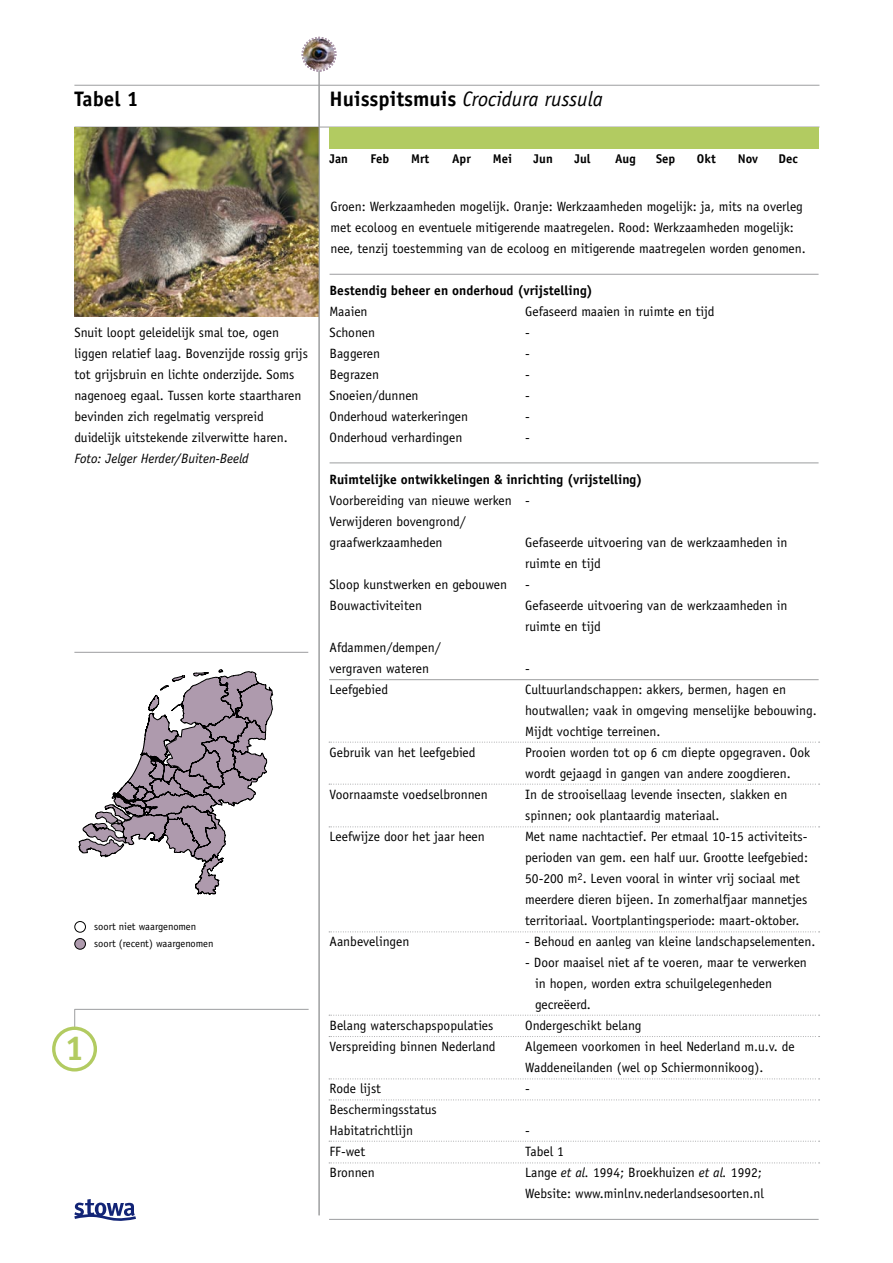
<style>
.page{position:relative;width:893px;height:1263px;background:#fff}
.page>*{position:absolute;margin:0;border:0;box-sizing:border-box;transform-origin:0 0}
.t1{font:700 34.8px "Officina Sans";color:#b2cb61}
.t2{font:italic 21px "Officina Sans";color:#000}
.t3{font:700 21px "Officina Sans";color:#000}
.t4{font:13.5px/21px "Officina Sans";color:#000}
.t5{font:700 13.5px "Officina Sans";color:#000}
.t6{font:italic 13.5px "Officina Sans";color:#000}
.t7{font:700 12.6px "Officina Sans";color:#000}
.t8{font:10.5px/17px "Officina Sans";color:#000}
.s1{font-weight:700;font-style:normal}
.s2{font-style:italic}
</style>
<div class="page">
<svg style="left:74px;top:1009px;width:1px;height:17px"></svg>
<hr style="left:75px;top:1009px;width:234px;height:1px;background:#9c9d9f">
<hr style="left:74px;top:127px;width:745px;height:1px;background:#9c9d9f">
<hr style="left:74px;top:652px;width:234px;height:1px;background:#9c9d9f">
<hr style="left:74px;top:85px;width:745px;height:1px;background:#9c9d9f">
<img style="left:74px;top:127px;width:245px;height:189px">
<hr style="left:319px;top:70px;width:1px;height:1145px;background:#9c9d9f">
<div style="left:330px;top:127px;width:489px;height:21px;background:#b2cb61"></div>
<hr style="left:330px;top:274px;width:489px;height:1px;background:#9c9d9f">
<div style="left:302px;top:37px;width:34px;height:35px;border:2px dashed #ae9aad;border-radius:50%"></div>
<img style="left:303px;top:39px;width:31px;height:31px;border-radius:50%">
<svg style="left:74px;top:1199px;width:62px;height:22px"></svg>
<hr style="left:330px;top:463px;width:489px;height:1px;background:#9c9d9f">
<hr style="left:329px;top:679px;width:490px;height:1px;background:#9c9d9f">
<svg style="left:329px;top:742px;width:491px;height:1px"></svg>
<svg style="left:329px;top:1162px;width:491px;height:1px"></svg>
<div style="left:52px;top:1026px;width:45px;height:45px;border:3px solid #b2cb61;border-radius:50%"></div>
<svg style="left:329px;top:1099px;width:491px;height:1px"></svg>
<svg style="left:329px;top:1078px;width:491px;height:1px"></svg>
<svg style="left:329px;top:1036px;width:491px;height:1px"></svg>
<svg style="left:329px;top:1015px;width:491px;height:1px"></svg>
<svg style="left:329px;top:931px;width:491px;height:1px"></svg>
<svg style="left:329px;top:826px;width:491px;height:1px"></svg>
<svg style="left:329px;top:784px;width:491px;height:1px"></svg>
<svg style="left:329px;top:1141px;width:491px;height:1px"></svg>
<div style="left:74px;top:921px;width:12px;height:11px;border:1px solid #000;border-radius:50%"></div>
<div style="left:75px;top:938px;width:10px;height:11px;background:#ae9aad;border-radius:50%"></div>
<div style="left:74px;top:938px;width:12px;height:11px;border:1px solid #000;border-radius:50%"></div>
<svg style="left:79px;top:669px;width:194px;height:225px"></svg>
<hr style="left:329px;top:1219px;width:490px;height:1px;background:#9c9d9f">
<h2 class="t3" style="left:74px;top:86px;width:66px">Tabel 1</h2>
<p class="t4" style="left:74px;top:322px;width:235px">Snuit loopt geleidelijk smal toe, ogen liggen relatief laag. Bovenzijde rossig grijs tot grijsbruin en lichte onderzijde. Soms nagenoeg egaal. Tussen korte staartharen bevinden zich regelmatig verspreid duidelijk uitstekende zilverwitte haren.</p>
<p class="t6" style="left:74px;top:451px;width:176px">Foto: Jelger Herder/Buiten-Beeld</p>
<p class="t8" style="left:94px;top:918px;width:121px">soort niet waargenomen soort (recent) waargenomen</p>
<h1 class="t1" style="left:65px;top:1027px;width:21px">1</h1>
<h2 class="t2" style="left:330px;top:87px;width:275px"><span class="s1">Huisspitsmuis</span> Crocidura russula</h2>
<p class="t7" style="left:330px;top:151px;width:20px">Jan</p>
<p class="t7" style="left:370px;top:151px;width:20px">Feb</p>
<p class="t7" style="left:411px;top:151px;width:20px">Mrt</p>
<p class="t7" style="left:452px;top:151px;width:20px">Apr</p>
<p class="t7" style="left:493px;top:151px;width:21px">Mei</p>
<p class="t7" style="left:534px;top:151px;width:21px">Jun</p>
<p class="t7" style="left:574px;top:151px;width:18px">Jul</p>
<p class="t7" style="left:615px;top:151px;width:22px">Aug</p>
<p class="t7" style="left:656px;top:151px;width:21px">Sep</p>
<p class="t7" style="left:697px;top:151px;width:20px">Okt</p>
<p class="t7" style="left:738px;top:151px;width:22px">Nov</p>
<p class="t7" style="left:778px;top:151px;width:21px">Dec</p>
<p class="t4" style="left:331px;top:196px;width:477px">Groen: Werkzaamheden mogelijk. Oranje: Werkzaamheden mogelijk: ja, mits na overleg met ecoloog en eventuele mitigerende maatregelen. Rood: Werkzaamheden mogelijk: nee, tenzij toestemming van de ecoloog en mitigerende maatregelen worden genomen.</p>
<p class="t5" style="left:330px;top:282px;width:265px">Bestendig beheer en onderhoud (vrijstelling)</p>
<p class="t4" style="left:330px;top:301px;width:40px">Maaien</p>
<p class="t4" style="left:525px;top:301px;width:191px">Gefaseerd maaien in ruimte en tijd</p>
<p class="t4" style="left:330px;top:322px;width:47px">Schonen</p>
<p class="t4" style="left:525px;top:322px;width:6px">-</p>
<p class="t4" style="left:330px;top:343px;width:52px">Baggeren</p>
<p class="t4" style="left:525px;top:343px;width:6px">-</p>
<p class="t4" style="left:330px;top:364px;width:51px">Begrazen</p>
<p class="t4" style="left:525px;top:364px;width:6px">-</p>
<p class="t4" style="left:330px;top:385px;width:91px">Snoeien/dunnen</p>
<p class="t4" style="left:525px;top:385px;width:6px">-</p>
<p class="t4" style="left:330px;top:406px;width:140px">Onderhoud waterkeringen</p>
<p class="t4" style="left:525px;top:406px;width:6px">-</p>
<p class="t4" style="left:330px;top:427px;width:134px">Onderhoud verhardingen</p>
<p class="t4" style="left:525px;top:427px;width:6px">-</p>
<p class="t5" style="left:330px;top:471px;width:314px">Ruimtelijke ontwikkelingen &amp; inrichting (vrijstelling)</p>
<p class="t4" style="left:330px;top:490px;width:202px">Voorbereiding van nieuwe werken -<br>Verwijderen bovengrond/ graafwerkzaamheden</p>
<p class="t4" style="left:525px;top:532px;width:264px">Gefaseerde uitvoering van de werkzaamheden in ruimte en tijd</p>
<p class="t4" style="left:330px;top:574px;width:179px">Sloop kunstwerken en gebouwen</p>
<p class="t4" style="left:525px;top:574px;width:6px">-</p>
<p class="t4" style="left:330px;top:595px;width:94px">Bouwactiviteiten</p>
<p class="t4" style="left:525px;top:595px;width:264px">Gefaseerde uitvoering van de werkzaamheden in ruimte en tijd</p>
<p class="t4" style="left:330px;top:637px;width:113px">Afdammen/dempen/ vergraven wateren</p>
<p class="t4" style="left:525px;top:658px;width:6px">-</p>
<p class="t4" style="left:330px;top:679px;width:60px">Leefgebied</p>
<p class="t4" style="left:525px;top:679px;width:293px">Cultuurlandschappen: akkers, bermen, hagen en houtwallen; vaak in omgeving menselijke bebouwing.<br>Mijdt vochtige terreinen.</p>
<p class="t4" style="left:330px;top:742px;width:148px">Gebruik van het leefgebied</p>
<p class="t4" style="left:525px;top:742px;width:287px">Prooien worden tot op 6 cm diepte opgegraven. Ook wordt gejaagd in gangen van andere zoogdieren.</p>
<p class="t4" style="left:330px;top:784px;width:160px">Voornaamste voedselbronnen</p>
<p class="t4" style="left:525px;top:784px;width:264px">In de strooisellaag levende insecten, slakken en spinnen; ook plantaardig materiaal.</p>
<p class="t4" style="left:330px;top:826px;width:157px">Leefwijze door het jaar heen</p>
<p class="t4" style="left:525px;top:826px;width:284px">Met name nachtactief. Per etmaal 10-15 activiteits&shy;perioden van gem. een half uur. Grootte leefgebied:<br>50-200 m<sup>2</sup>. Leven vooral in winter vrij sociaal met meerdere dieren bijeen. In zomerhalfjaar mannetjes territoriaal. Voortplantingsperiode: maart-oktober.</p>
<p class="t4" style="left:330px;top:931px;width:81px">Aanbevelingen</p>
<p class="t4" style="left:525px;top:931px;width:292px">- Behoud en aanleg van kleine landschapselementen.</p>
<p class="t4" style="left:535px;top:952px;width:273px;text-indent:-10px">- Door maaisel niet af te voeren, maar te verwerken in hopen, worden extra schuilgelegenheden gecreëerd.</p>
<p class="t4" style="left:330px;top:1015px;width:165px">Belang waterschapspopulaties</p>
<p class="t4" style="left:525px;top:1015px;width:118px">Ondergeschikt belang</p>
<p class="t4" style="left:330px;top:1036px;width:168px">Verspreiding binnen Nederland</p>
<p class="t4" style="left:525px;top:1036px;width:271px">Algemeen voorkomen in heel Nederland m.u.v. de<br>Waddeneilanden (wel op Schiermonnikoog).</p>
<p class="t4" style="left:330px;top:1078px;width:53px">Rode lijst</p>
<p class="t4" style="left:525px;top:1078px;width:6px">-</p>
<p class="t4" style="left:330px;top:1099px;width:109px">Beschermingsstatus<br>Habitatrichtlijn</p>
<p class="t4" style="left:525px;top:1120px;width:6px">-</p>
<p class="t4" style="left:330px;top:1141px;width:37px">FF-wet</p>
<p class="t4" style="left:525px;top:1141px;width:40px">Tabel 1</p>
<p class="t4" style="left:330px;top:1162px;width:47px">Bronnen</p>
<p class="t4" style="left:525px;top:1162px;width:240px">Lange <span class="s2">et al.</span> 1994; Broekhuizen <span class="s2">et al.</span> 1992;<br>Website: www.minlnv.nederlandsesoorten.nl</p>
</div>
